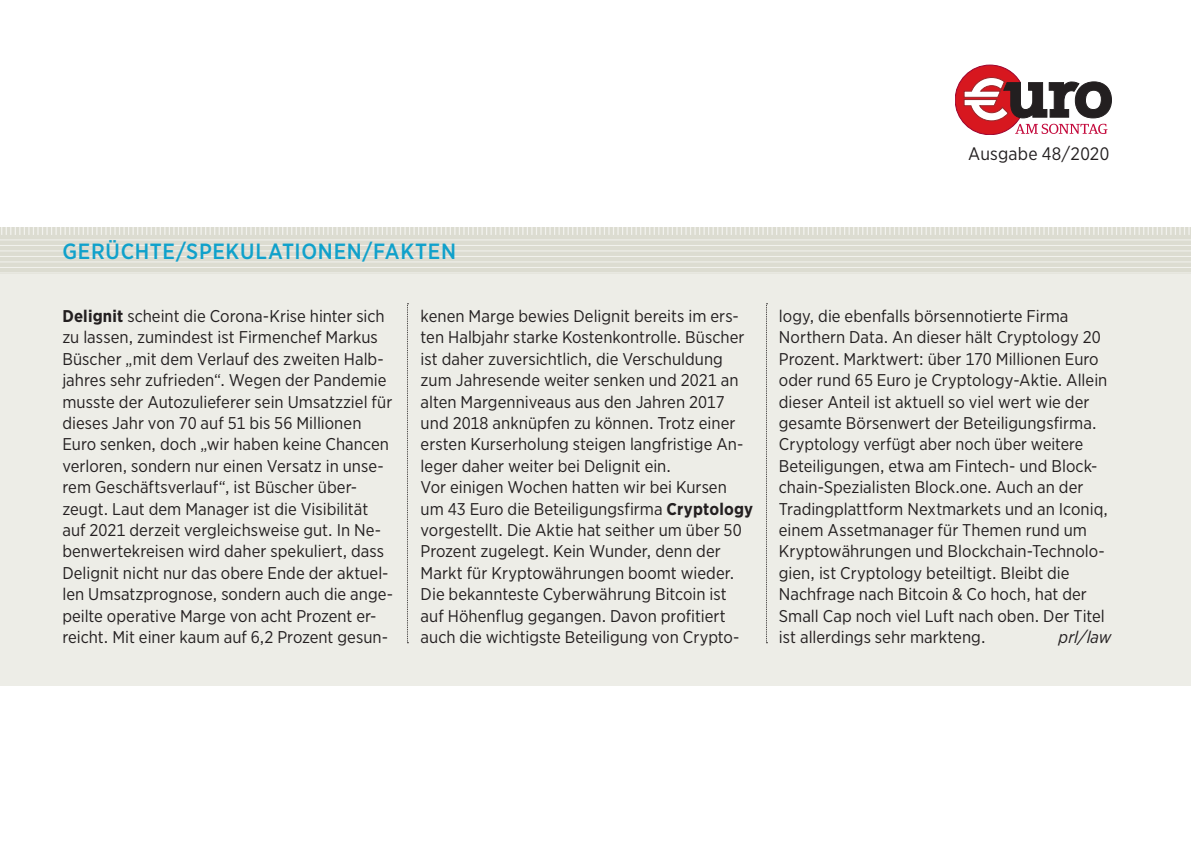
<style>
.page{position:relative;width:1191px;height:851px;background:#fff}
.page>*{position:absolute;margin:0;border:0;box-sizing:border-box;transform-origin:0 0}
.ES_Rubrik_Linien_INV{font:500 22px "Gotham Narrow";letter-spacing:.03em;color:#10a1cb}
.t1{font:18px "Gotham Narrow";letter-spacing:.01em;color:#231f20}
.ES_LT_Meldung{font:17px/21.4px "Gotham Narrow";color:#231f20}
.ES_LT_Meldung-2{font:italic 17px "Gotham Narrow";letter-spacing:-.005em;color:#231f20}
.s1{font-weight:700}
</style>
<div class="page">
<svg style="left:955px;top:65px;width:156px;height:70px"></svg>
<div style="left:0;top:273px;width:1191px;height:412px;background:#edede7"></div>
<div style="left:0;top:227px;width:1191px;height:46px;background:#dcdcd1"></div>
<svg style="left:1px;top:227px;width:1189px;height:8px"></svg>
<hr style="left:0;top:261px;width:1191px;height:1px;background:#fff">
<hr style="left:0;top:256px;width:1191px;height:1px;background:#fff">
<hr style="left:0;top:267px;width:1191px;height:1px;background:#fff">
<hr style="left:0;top:250px;width:1191px;height:1px;background:#fff">
<hr style="left:0;top:239px;width:1191px;height:1px;background:#fff">
<hr style="left:0;top:245px;width:1191px;height:1px;background:#fff">
<hr style="left:0;top:272px;width:1191px;height:1px;background:#fff">
<svg style="left:766px;top:303px;width:1px;height:340px"></svg>
<svg style="left:407px;top:303px;width:1px;height:340px"></svg>
<p class="t1" style="left:968px;top:143px;width:142px">Ausgabe 48/2020</p>
<p class="ES_Rubrik_Linien_INV" style="left:62px;top:237px;width:395px">GERÜCHTE/SPEKULATIONEN/FAKTEN</p>
<p class="ES_LT_Meldung" style="left:62px;top:305px;width:332px"><span class="s1">Delignit</span> scheint die Corona-Krise hinter sich zu lassen, zumindest ist Firmenchef Markus Büscher „mit dem Verlauf des zweiten Halb&shy;jahres sehr zufrieden“. Wegen der Pandemie musste der Autozulieferer sein Umsatzziel für dieses Jahr von 70 auf 51 bis 56 Millionen Euro senken, doch „wir haben keine Chancen verloren, sondern nur einen Versatz in unse&shy;rem Geschäftsverlauf“, ist Büscher über&shy;zeugt. Laut dem Manager ist die Visibilität auf 2021 derzeit vergleichsweise gut. In Ne&shy;benwertekreisen wird daher spekuliert, dass Delignit nicht nur das obere Ende der aktuel&shy;len Umsatzprognose, sondern auch die ange&shy;peilte operative Marge von acht Prozent er&shy;reicht. Mit einer kaum auf 6,2 Prozent gesun-</p>
<p class="ES_LT_Meldung" style="left:420px;top:305px;width:325px">kenen Marge bewies Delignit bereits im ers&shy;ten Halbjahr starke Kostenkontrolle. Büscher ist daher zuversichtlich, die Verschuldung zum Jahresende weiter senken und 2021 an alten Margenniveaus aus den Jahren 2017 und 2018 anknüpfen zu können. Trotz einer ersten Kurserholung steigen langfristige An&shy;leger daher weiter bei Delignit ein.</p>
<p class="ES_LT_Meldung" style="left:420px;top:476px;width:334px">Vor einigen Wochen hatten wir bei Kursen um 43 Euro die Beteiligungsfirma <span class="s1">Cryptology </span>vorgestellt. Die Aktie hat seither um über 50<br>Prozent zugelegt. Kein Wunder, denn der Markt für Kryptowährungen boomt wieder.<br>Die bekannteste Cyberwährung Bitcoin ist auf Höhenflug gegangen. Davon profitiert auch die wichtigste Beteiligung von Crypto-</p>
<p class="ES_LT_Meldung" style="left:779px;top:305px;width:330px">logy, die ebenfalls börsennotierte Firma Northern Data. An dieser hält Cryptology 20<br>Prozent. Marktwert: über 170 Millionen Euro oder rund 65 Euro je Cryptology-Aktie. Allein dieser Anteil ist aktuell so viel wert wie der gesamte Börsenwert der Beteiligungsfirma.<br>Cryptology verfügt aber noch über weitere Beteiligungen, etwa am Fintech- und Block&shy;chain-Spezialisten Block.one. Auch an der Tradingplattform Nextmarkets und an Iconiq, einem Assetmanager für Themen rund um Kryptowährungen und Blockchain-Technolo&shy;gien, ist Cryptology beteiltigt. Bleibt die Nachfrage nach Bitcoin &amp; Co hoch, hat der Small Cap noch viel Luft nach oben. Der Titel ist allerdings sehr markteng.</p>
<p class="ES_LT_Meldung-2" style="left:1058px;top:626px;width:54px">prl/law</p>
</div>
